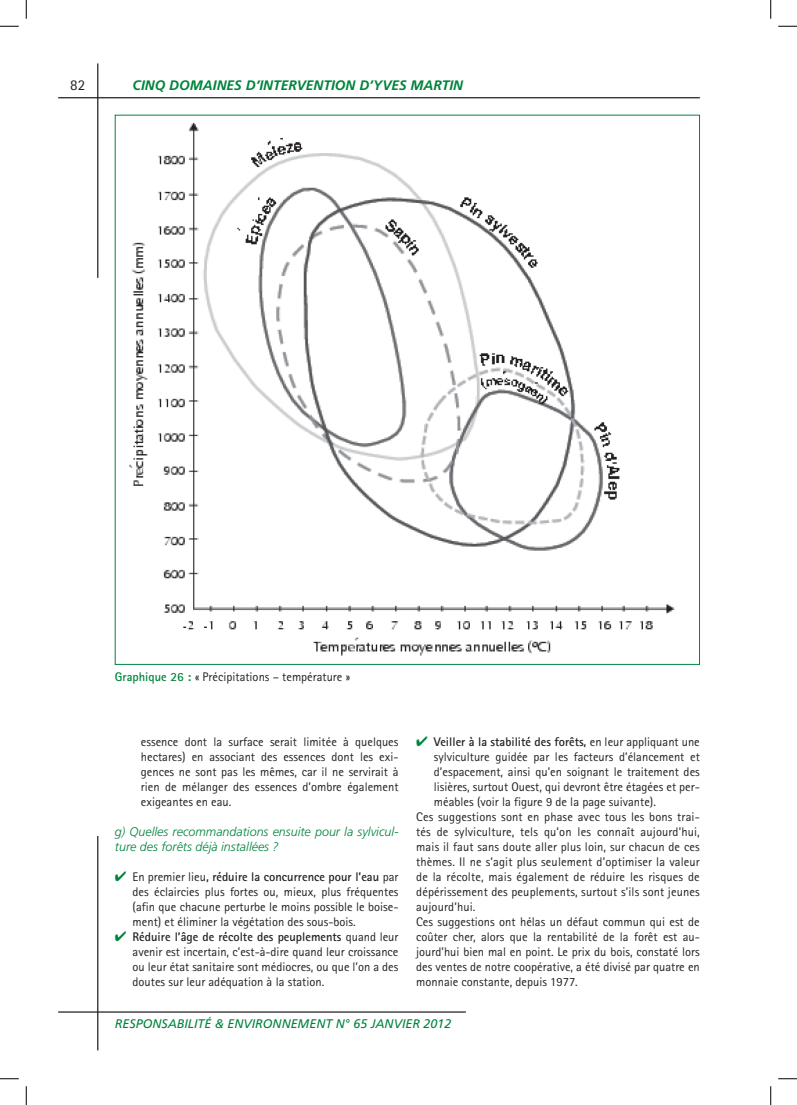
<style>
.page{position:relative;width:797px;height:1105px;background:#fff}
.page>*{position:absolute;margin:0;border:0;box-sizing:border-box;transform-origin:0 0}
.t1{font:15px "Rotis Sans Serif";color:#231f20}
.t2{font:italic 700 13.75px "Frutiger";color:#00843d}
.t3{font:12.5px/15px "Rotis Sans Serif";color:#231f20;text-align:justify}
.t4{font:italic 300 12.5px/15px "Frutiger";color:#00843d}
.t5{font:700 12.5px "Rotis Sans Serif";color:#231f20}
.t6{font:italic 12.5px "Frutiger";color:#00843d}
.s1{font-weight:700;color:#00843d}
.s2{color:#00843d}
.s3{font-weight:700}
.s4{font-weight:400}
</style>
<div class="page">
<hr style="left:58px;top:97px;width:641px;height:1px;background:#231f20">
<hr style="left:58px;top:1011px;width:408px;height:2px;background:#231f20">
<hr style="left:97px;top:63px;width:1px;height:215px;background:#231f20">
<hr style="left:97px;top:836px;width:1px;height:214px;background:#231f20">
<img style="left:129px;top:122px;width:546px;height:534px">
<svg style="left:0;top:25px;width:19px;height:2px"></svg>
<svg style="left:778px;top:25px;width:19px;height:2px"></svg>
<svg style="left:0;top:1078px;width:19px;height:1px"></svg>
<svg style="left:778px;top:1078px;width:19px;height:1px"></svg>
<svg style="left:25px;top:0;width:2px;height:19px"></svg>
<svg style="left:25px;top:1086px;width:2px;height:19px"></svg>
<svg style="left:770px;top:0;width:1px;height:19px"></svg>
<svg style="left:770px;top:1086px;width:1px;height:19px"></svg>
<p class="t1" style="left:70px;top:76px;width:16px">82</p>
<p class="t2" style="left:133px;top:77px;width:332px">CINQ DOMAINES D’INTERVENTION D’YVES MARTIN</p>
<p class="t3" style="left:115px;top:669px;width:237px"><span class="s1">Graphique 26 :</span> « Précipitations – température »</p>
<p class="t3" style="left:141px;top:734px;width:259px">essence dont la surface serait limitée à quelques hectares) en associant des essences dont les exi&shy;gences ne sont pas les mêmes, car il ne servirait à rien de mélanger des essences d’ombre également exigeantes en eau.</p>
<p class="t4" style="left:115px;top:825px;width:285px">g) Quelles recommandations ensuite pour la sylvicul&shy;ture des forêts déjà installées ?</p>
<p class="t3" style="left:133px;top:869px;width:267px;text-indent:-18px"><span class="s2">✔</span> En premier lieu<span class="s3">, réduire la concurrence pour l’eau</span> par des éclaircies plus fortes ou, mieux, plus fréquentes (afin que chacune perturbe le moins possible le boise&shy;ment) et éliminer la végétation des sous-bois.</p>
<p class="t3" style="left:133px;top:929px;width:267px;text-indent:-18px"><span class="s2">✔</span> <span class="s3">Réduire l’âge de récolte des peuplements</span> quand leur avenir est incertain, c’est-à-dire quand leur croissance ou leur état sanitaire sont médiocres, ou que l’on a des doutes sur leur adéquation à la station.</p>
<p class="t5" style="left:416px;top:734px;width:285px"><span class="s2">✔</span> Veiller à la stabilité des forêts, <span class="s4">en leur appliquant une</span></p>
<p class="t3" style="left:434px;top:749px;width:267px">sylviculture guidée par les facteurs d’élancement et</p>
<p class="t3" style="left:434px;top:764px;width:267px">d’espacement, ainsi qu’en soignant le traitement des</p>
<p class="t3" style="left:434px;top:779px;width:267px">lisières, surtout Ouest, qui devront être étagées et per-</p>
<p class="t3" style="left:434px;top:794px;width:223px">méables (voir la figure 9 de la page suivante).</p>
<p class="t3" style="left:416px;top:809px;width:285px">Ces suggestions sont en phase avec tous les bons trai-</p>
<p class="t3" style="left:416px;top:824px;width:285px">tés de sylviculture, tels qu’on les connaît aujourd’hui,</p>
<p class="t3" style="left:416px;top:839px;width:285px">mais il faut sans doute aller plus loin, sur chacun de ces</p>
<p class="t3" style="left:416px;top:854px;width:285px">thèmes. Il ne s’agit plus seulement d’optimiser la valeur</p>
<p class="t3" style="left:416px;top:869px;width:285px">de la récolte, mais également de réduire les risques de</p>
<p class="t3" style="left:416px;top:884px;width:285px">dépérissement des peuplements, surtout s’ils sont jeunes</p>
<p class="t3" style="left:416px;top:899px;width:61px">aujourd’hui.</p>
<p class="t3" style="left:416px;top:914px;width:285px">Ces suggestions ont hélas un défaut commun qui est de</p>
<p class="t3" style="left:416px;top:929px;width:285px">coûter cher, alors que la rentabilité de la forêt est au-</p>
<p class="t3" style="left:416px;top:944px;width:285px">jourd’hui bien mal en point. Le prix du bois, constaté lors</p>
<p class="t3" style="left:416px;top:959px;width:285px">des ventes de notre coopérative, a été divisé par quatre en</p>
<p class="t3" style="left:416px;top:974px;width:163px">monnaie constante, depuis 1977.</p>
<p class="t6" style="left:115px;top:1016px;width:338px">RESPONSABILITÉ &amp; ENVIRONNEMENT N° 65 JANVIER 2012</p>
</div>
